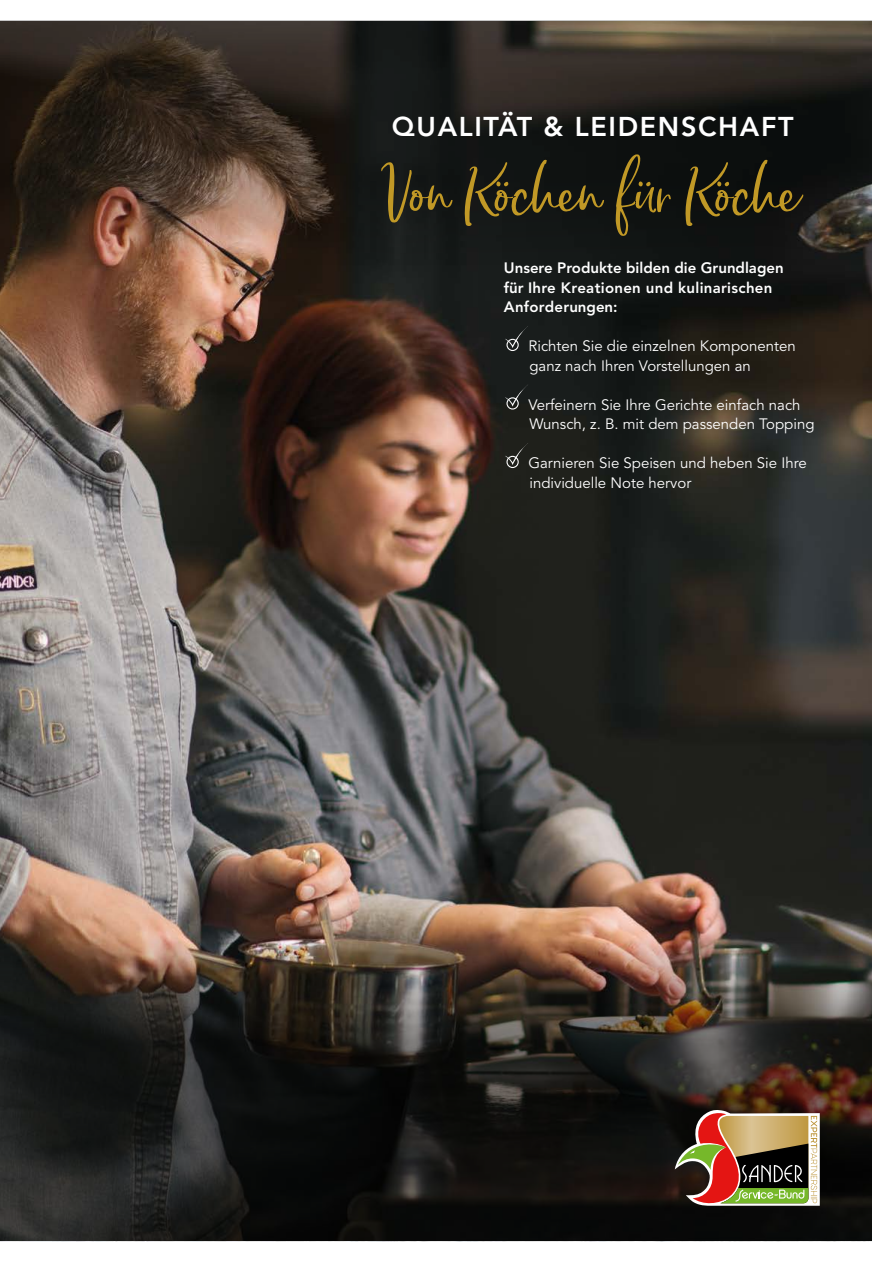
<style>
.page{position:relative;width:893px;height:1263px;background:#fff}
.page>*{position:absolute;margin:0;border:0;box-sizing:border-box;transform-origin:0 0}
.t1{font:800 27px "Avenir LT Std";letter-spacing:.06em;color:#fff}
.t2{font:15px/19.5px "Avenir LT Std";color:#fff}
.t3{font:800 15px/19.5px "Avenir LT Std";color:#fff}
</style>
<div class="page">
<img style="left:0;top:266px;width:872px;height:669px">
<svg style="left:504px;top:326px;width:24px;height:22px"></svg>
<div style="left:506px;top:339px;width:13px;height:12px;border:1px solid #fff;border-radius:50%"></div>
<svg style="left:504px;top:384px;width:24px;height:23px"></svg>
<div style="left:506px;top:397px;width:13px;height:13px;border:1px solid #fff;border-radius:50%"></div>
<svg style="left:504px;top:443px;width:24px;height:22px"></svg>
<div style="left:506px;top:456px;width:13px;height:12px;border:1px solid #fff;border-radius:50%"></div>
<svg style="left:0;top:20px;width:872px;height:246px;background:#332b24"></svg>
<svg style="left:0;top:935px;width:872px;height:306px;background:#2b2520"></svg>
<svg style="left:675px;top:1109px;width:145px;height:98px;background:#8a6d4f"></svg>
<svg style="left:381px;top:154px;width:423px;height:82px;background:#272415"></svg>
<h1 class="t1" style="left:392px;top:110px;width:403px">QUALITÄT &amp; LEIDENSCHAFT</h1>
<p class="t3" style="left:504px;top:258px;width:281px">Unsere Produkte bilden die Grundlagen für Ihre Kreationen und kulinarischen<br>Anforderungen:</p>
<p class="t2" style="left:528px;top:337px;width:269px">Richten Sie die einzelnen Komponenten ganz nach Ihren Vorstellungen an</p>
<p class="t2" style="left:528px;top:395px;width:287px">Verfeinern Sie Ihre Gerichte einfach nach<br>Wunsch, z. B. mit dem passenden Topping</p>
<p class="t2" style="left:528px;top:454px;width:280px">Garnieren Sie Speisen und heben Sie Ihre individuelle Note hervor</p>
</div>
